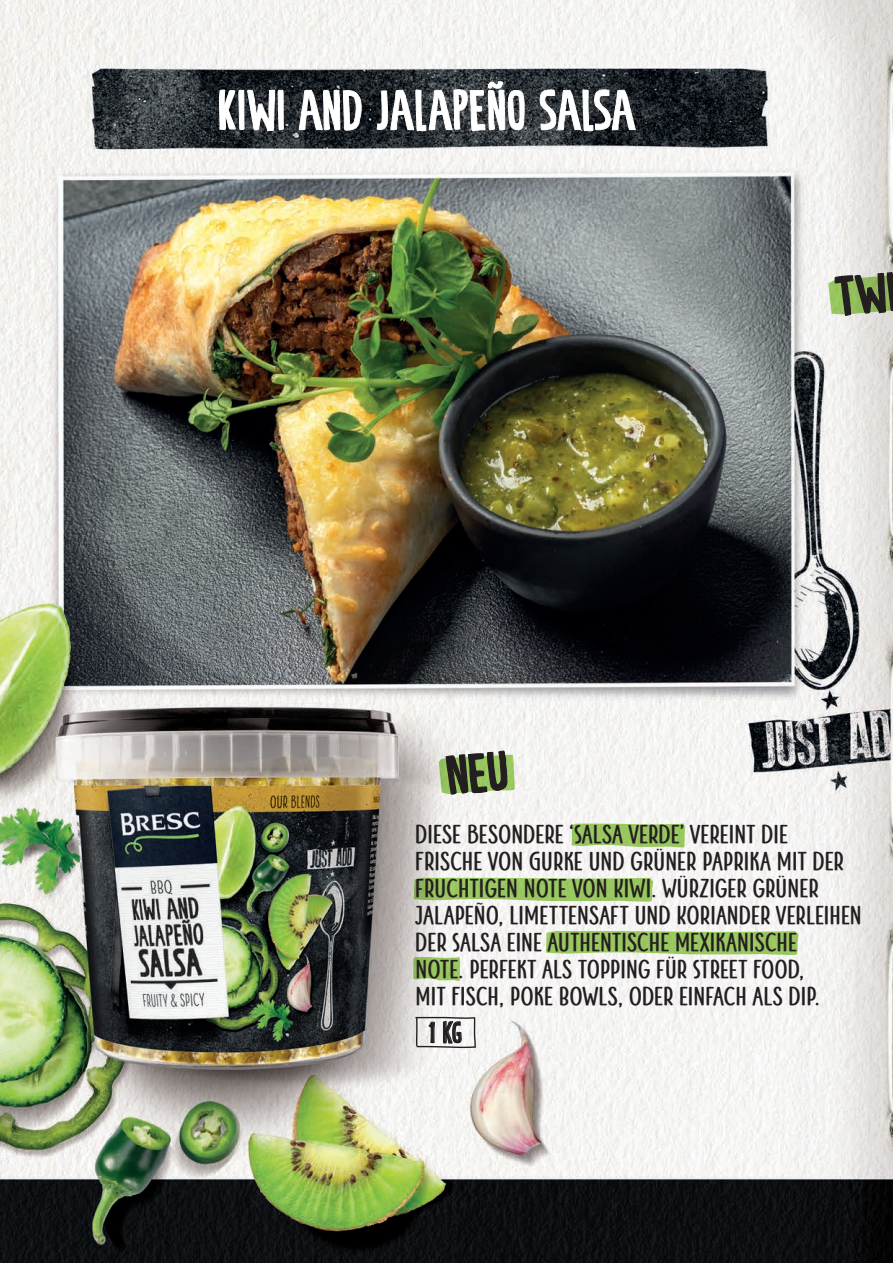
<style>
.page{position:relative;width:893px;height:1263px;background:#fff}
.page>*{position:absolute;margin:0;border:0;box-sizing:border-box;transform-origin:0 0}
.t1{font:57px "Power Breakfast";letter-spacing:-.015em;color:#fff}
.t2{font:30.3px "Power Breakfast";color:#231f20}
.t3{font:700 25.5px/27px "Photo Wall Sans";letter-spacing:-.015em;color:#231f20}
</style>
<div class="page">
<img style="left:0;top:0;width:893px;height:1263px">
<svg style="left:414px;top:1016px;width:63px;height:190px"></svg>
<img style="left:572px;top:823px;width:113px;height:24px">
<img style="left:414px;top:878px;width:239px;height:24px">
<img style="left:413px;top:957px;width:47px;height:24px">
<img style="left:828px;top:275px;width:6px;height:39px">
<img style="left:439px;top:755px;width:76px;height:39px">
<img style="left:546px;top:931px;width:253px;height:24px">
<svg style="left:219px;top:54px;width:65px;height:80px;background:#5f6266"></svg>
<svg style="left:299px;top:90px;width:63px;height:44px;background:#474b4f"></svg>
<svg style="left:377px;top:81px;width:148px;height:133px"></svg>
<svg style="left:539px;top:56px;width:97px;height:116px"></svg>
<svg style="left:834px;top:243px;width:59px;height:97px;background:#bbc6a8"></svg>
<svg style="left:445px;top:706px;width:63px;height:103px"></svg>
<h1 class="t1" style="left:218px;top:78px;width:421px">KIWI AND JALAPEÑO SALSA</h1>
<p class="t3" style="left:415px;top:820px;width:448px">DIESE BESONDERE ‘SALSA VERDE’ VEREINT DIE<br>FRISCHE VON GURKE UND GRÜNER PAPRIKA MIT DER FRUCHTIGEN NOTE VON KIWI. WÜRZIGER GRÜNER JALAPEÑO, LIMETTENSAFT UND KORIANDER VERLEIHEN DER SALSA EINE AUTHENTISCHE MEXIKANISCHE<br>NOTE. PERFEKT ALS TOPPING FÜR STREET FOOD,<br>MIT FISCH, POKE BOWLS, ODER EINFACH ALS DIP.</p>
<p class="t2" style="left:428px;top:1015px;width:35px">1 KG</p>
</div>
